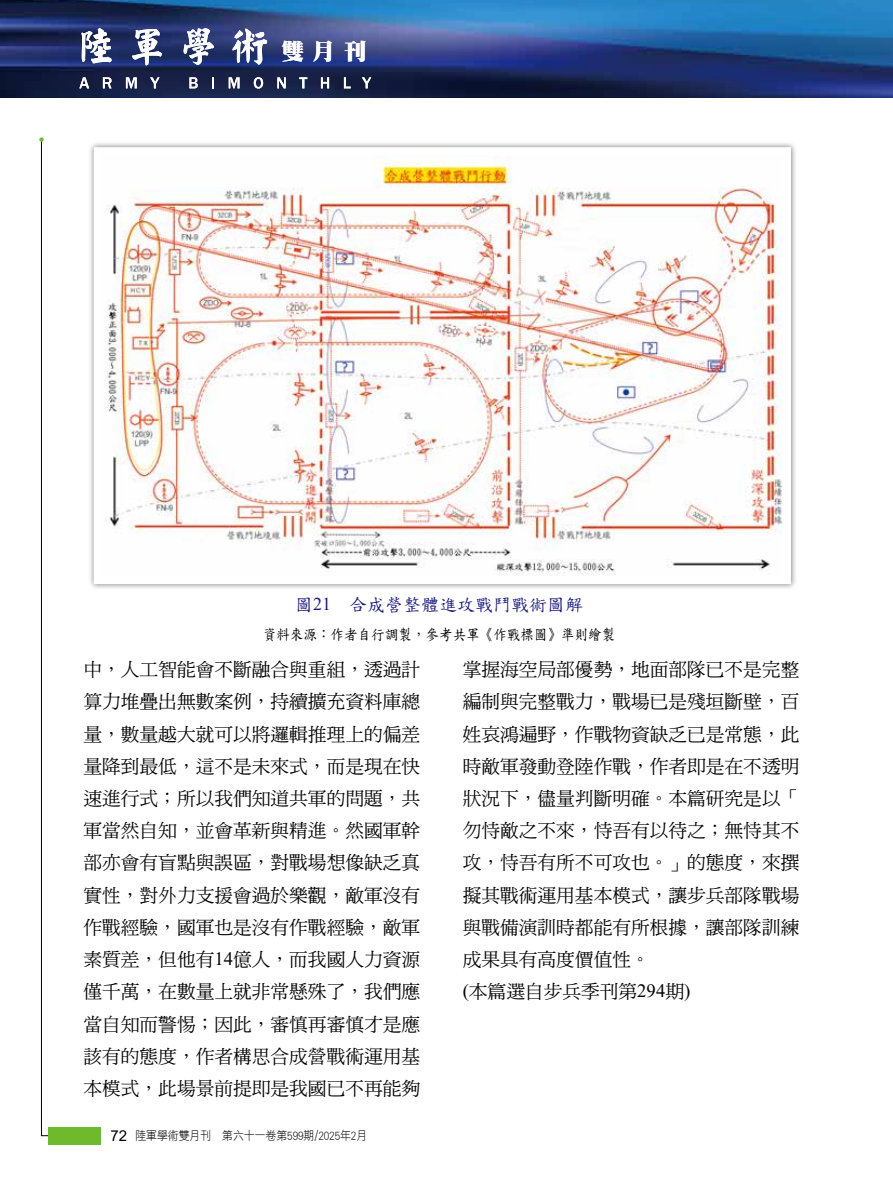
<style>
.page{position:relative;width:893px;height:1191px;background:#fff}
.page>*{position:absolute;margin:0;border:0;box-sizing:border-box;transform-origin:0 0}
.t1{font:22.5px "DF Ming W12 WIN BF";color:#fff}
.t2{font:18.75px/32.2px "DF Ming Md HK BF";color:#000;text-align:justify}
.t3{font:18px "DF Kai Shu SB Estd BF";color:#1b1c80}
.t4{font:15px "DF Kai Shu SB Estd BF";color:#000;scale:.9 1}
.t5{font:12px "DF Hei Lt HKP BF";color:#000;scale:.9 1}
.s1{font-family:"Times New Roman"}
.s2{font-family:"Arial";font-size:15px}
</style>
<div class="page">
<img style="left:0;top:0;width:893px;height:97px">
<svg style="left:79px;top:77px;width:10px;height:11px"></svg>
<svg style="left:103px;top:77px;width:9px;height:11px"></svg>
<svg style="left:126px;top:77px;width:11px;height:11px"></svg>
<svg style="left:150px;top:77px;width:10px;height:11px"></svg>
<svg style="left:189px;top:77px;width:9px;height:11px"></svg>
<svg style="left:212px;top:77px;width:2px;height:11px"></svg>
<svg style="left:229px;top:77px;width:11px;height:11px"></svg>
<svg style="left:254px;top:77px;width:9px;height:12px"></svg>
<svg style="left:277px;top:77px;width:9px;height:11px"></svg>
<svg style="left:299px;top:77px;width:8px;height:11px"></svg>
<svg style="left:321px;top:77px;width:8px;height:11px"></svg>
<svg style="left:344px;top:77px;width:7px;height:11px"></svg>
<svg style="left:362px;top:77px;width:9px;height:11px"></svg>
<svg style="left:81px;top:28px;width:31px;height:35px"></svg>
<svg style="left:132px;top:29px;width:30px;height:37px"></svg>
<svg style="left:184px;top:28px;width:30px;height:37px"></svg>
<svg style="left:232px;top:29px;width:35px;height:36px"></svg>
<svg style="left:41px;top:142px;width:7px;height:994px"></svg>
<div style="left:48px;top:1127px;width:53px;height:17px;background:#6fba2c"></div>
<svg style="left:39px;top:137px;width:5px;height:5px"></svg>
<div style="left:88px;top:141px;width:709px;height:449px;background:#000;opacity:.5"></div>
<img style="left:104px;top:157px;width:677px;height:417px">
<p class="t1" style="left:282px;top:40px;width:87px">雙月刊</p>
<p class="t3" style="left:295px;top:596px;width:299px">圖<span class="s1">21</span>　合成營整體進攻戰鬥戰術圖解</p>
<p class="t4" style="left:263px;top:627px;width:393px">資料來源：作者自行調製，參考共軍《作戰標圖》準則繪製</p>
<p class="t2" style="left:83px;top:653px;width:338px">中，人工智能會不斷融合與重組，透過計算力堆疊出無數案例，持續擴充資料庫總量，數量越大就可以將邏輯推理上的偏差量降到最低，這不是未來式，而是現在快速進行式；所以我們知道共軍的問題，共軍當然自知，並會革新與精進。然國軍幹部亦會有盲點與誤區，對戰場想像缺乏真實性，對外力支援會過於樂觀，敵軍沒有作戰經驗，國軍也是沒有作戰經驗，敵軍素質差，但他有<span class="s1">14</span>億人，而我國人力資源僅千萬，在數量上就非常懸殊了，我們應當自知而警惕；因此，審慎再審慎才是應該有的態度，作者構思合成營戰術運用基本模式，此場景前提即是我國已不再能夠</p>
<p class="t2" style="left:463px;top:653px;width:338px;text-align:left">掌握海空局部優勢，地面部隊已不是完整編制與完整戰力，戰場已是殘垣斷壁，百姓哀鴻遍野，作戰物資缺乏已是常態，此時敵軍發動登陸作戰，作者即是在不透明狀況下，儘量判斷明確。本篇研究是以「勿恃敵之不來，恃吾有以待之；無恃其不攻，恃吾有所不可攻也。」的態度，來撰擬其戰術運用基本模式，讓步兵部隊戰場與戰備演訓時都能有所根據，讓部隊訓練成果具有高度價值性。<br><span class="s1">(</span>本篇選自步兵季刊第<span class="s1">294</span>期<span class="s1">)</span></p>
<p class="t5" style="left:111px;top:1129px;width:287px"><span class="s2">72</span> 陸軍學術雙月刊　第六十一卷第599期/2025年2月</p>
</div>
